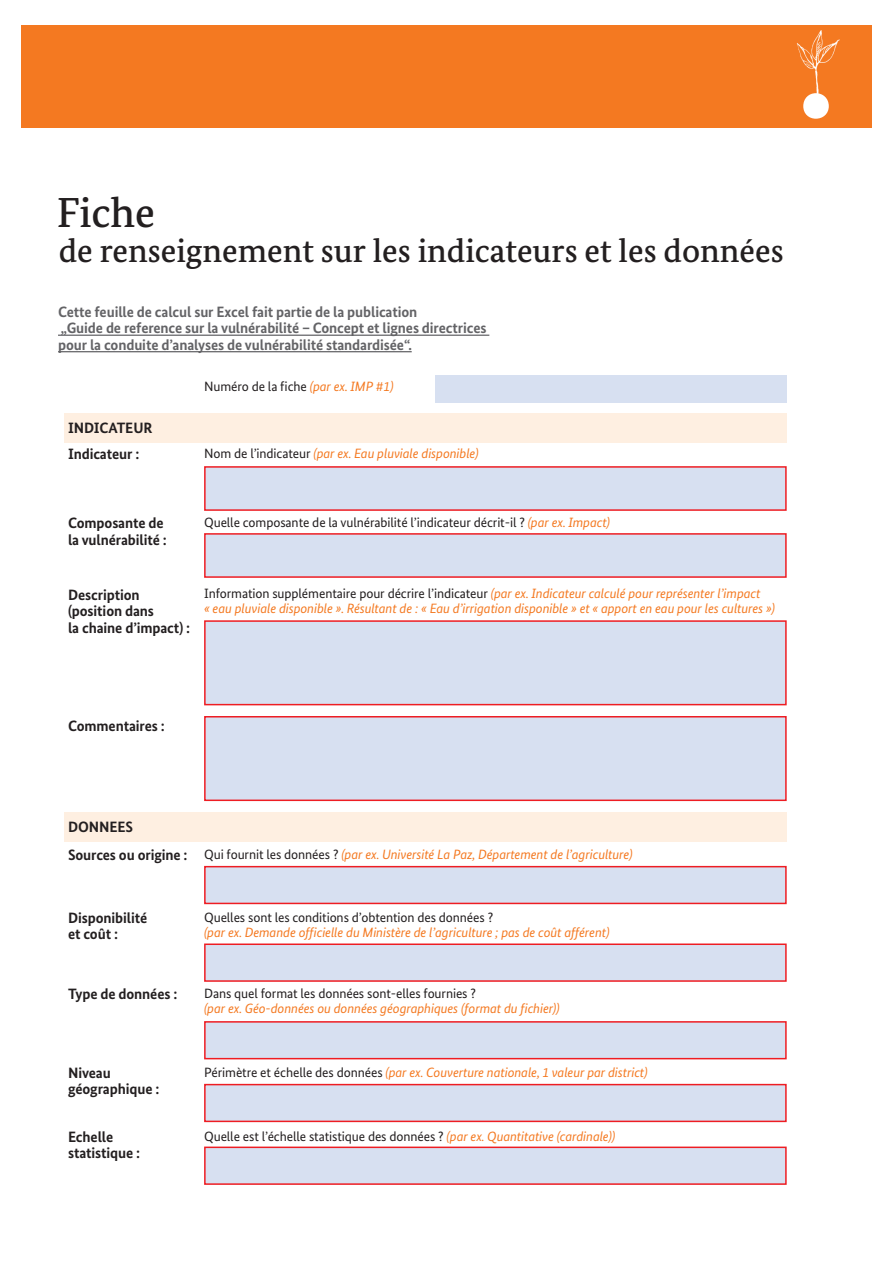
<style>
.page{position:relative;width:893px;height:1263px;background:#fff}
.page>*{position:absolute;margin:0;border:0;box-sizing:border-box;transform-origin:0 0}
.t1{font:500 42px "Bundes Serif";color:#231f20}
.t2{font:500 33px "Bundes Serif";color:#231f20}
.t3{font:700 15px/16.5px "Bundes Sans";letter-spacing:-.01em;color:#231f20}
.t4{font:700 15px/16.5px "Bundes Sans";letter-spacing:-.01em;color:#636366}
.t5{font:italic 13.5px/15px "Bundes Sans";letter-spacing:-.01em;color:#f47921}
.t6{font:13.5px "Bundes Sans";letter-spacing:-.01em;color:#231f20}
.s1{font-style:italic;color:#f47921}
.s2{font-style:normal;color:#231f20}
</style>
<div class="page">
<div style="left:21px;top:26px;width:851px;height:102px;background:#f47921"></div>
<img style="left:791px;top:25px;width:52px;height:94px">
<hr style="left:58px;top:335px;width:431px;height:1px;background:#636366">
<hr style="left:58px;top:351px;width:354px;height:1px;background:#636366">
<div style="left:64px;top:812px;width:723px;height:30px;background:#feefe1"></div>
<div style="left:64px;top:413px;width:723px;height:29px;background:#feefe1"></div>
<div style="left:435px;top:375px;width:352px;height:28px;background:#d7e0f1"></div>
<div style="left:204px;top:466px;width:583px;height:45px;background:#d7e0f1;border:2px solid #ee1d23"></div>
<div style="left:204px;top:533px;width:583px;height:45px;background:#d7e0f1;border:2px solid #ee1d23"></div>
<div style="left:204px;top:620px;width:583px;height:85px;background:#d7e0f1;border:2px solid #ee1d23"></div>
<div style="left:204px;top:716px;width:583px;height:85px;background:#d7e0f1;border:2px solid #ee1d23"></div>
<div style="left:204px;top:866px;width:583px;height:38px;background:#d7e0f1;border:2px solid #ee1d23"></div>
<div style="left:204px;top:943px;width:583px;height:39px;background:#d7e0f1;border:2px solid #ee1d23"></div>
<div style="left:204px;top:1021px;width:583px;height:38px;background:#d7e0f1;border:2px solid #ee1d23"></div>
<div style="left:204px;top:1084px;width:583px;height:38px;background:#d7e0f1;border:2px solid #ee1d23"></div>
<div style="left:204px;top:1146px;width:583px;height:39px;background:#d7e0f1;border:2px solid #ee1d23"></div>
<h1 class="t1" style="left:57px;top:187px;width:100px">Fiche</h1>
<h2 class="t2" style="left:59px;top:230px;width:726px">de renseignement sur les indicateurs et les données</h2>
<p class="t4" style="left:58px;top:303px;width:430px">Cette feuille de calcul sur Excel fait partie de la publication<br>„Guide de reference sur la vulnérabilité – Concept et lignes directrices pour la conduite d’analyses de vulnérabilité standardisée“.</p>
<p class="t6" style="left:204px;top:378px;width:191px">Numéro de la fiche <span class="s1">(par ex. IMP #1)</span></p>
<p class="t3" style="left:68px;top:419px;width:86px">INDICATEUR</p>
<p class="t3" style="left:68px;top:446px;width:73px">Indicateur :</p>
<p class="t5" style="left:204px;top:446px;width:276px"><span class="s2">Nom de l’indicateur</span> (par ex. Eau pluviale disponible)</p>
<p class="t3" style="left:68px;top:515px;width:100px">Composante de la vulnérabilité :</p>
<p class="t6" style="left:204px;top:514px;width:408px">Quelle composante de la vulnérabilité l’indicateur décrit-il ? <span class="s1">(par ex. Impact)</span></p>
<p class="t3" style="left:68px;top:586px;width:124px">Description (position dans<br>la chaine d’impact) :</p>
<p class="t5" style="left:204px;top:586px;width:573px"><span class="s2">Information supplémentaire pour décrire l’indicateur</span> (par ex. Indicateur calculé pour représenter l’impact<br>« eau pluviale disponible ». Résultant de : « Eau d’irrigation disponible » et « apport en eau pour les cultures »)</p>
<p class="t3" style="left:68px;top:718px;width:98px">Commentaires :</p>
<p class="t3" style="left:68px;top:819px;width:66px">DONNEES</p>
<p class="t3" style="left:68px;top:846px;width:121px">Sources ou origine :</p>
<p class="t5" style="left:204px;top:846px;width:430px"><span class="s2">Qui fournit les données ?</span> (par ex. Université La Paz, Département de l’agriculture)</p>
<p class="t3" style="left:68px;top:909px;width:81px">Disponibilité et coût :</p>
<p class="t6" style="left:204px;top:909px;width:291px">Quelles sont les conditions d’obtention des données ?</p>
<p class="t5" style="left:204px;top:924px;width:407px">(par ex. Demande officielle du Ministère de l’agriculture ; pas de coût afférent)</p>
<p class="t3" style="left:68px;top:986px;width:111px">Type de données :</p>
<p class="t6" style="left:204px;top:985px;width:273px">Dans quel format les données sont-elles fournies ?</p>
<p class="t5" style="left:204px;top:1001px;width:357px">(par ex. Géo-données ou données géographiques (format du fichier))</p>
<p class="t3" style="left:68px;top:1064px;width:93px">Niveau géographique :</p>
<p class="t5" style="left:204px;top:1064px;width:445px"><span class="s2">Périmètre et échelle des données</span> (par ex. Couverture nationale, 1 valeur par district)</p>
<p class="t3" style="left:68px;top:1128px;width:47px">Echelle</p>
<p class="t6" style="left:204px;top:1128px;width:413px">Quelle est l’échelle statistique des données ? <span class="s1">(par ex. Quantitative (cardinale))</span></p>
<p class="t3" style="left:68px;top:1145px;width:74px">statistique :</p>
</div>
